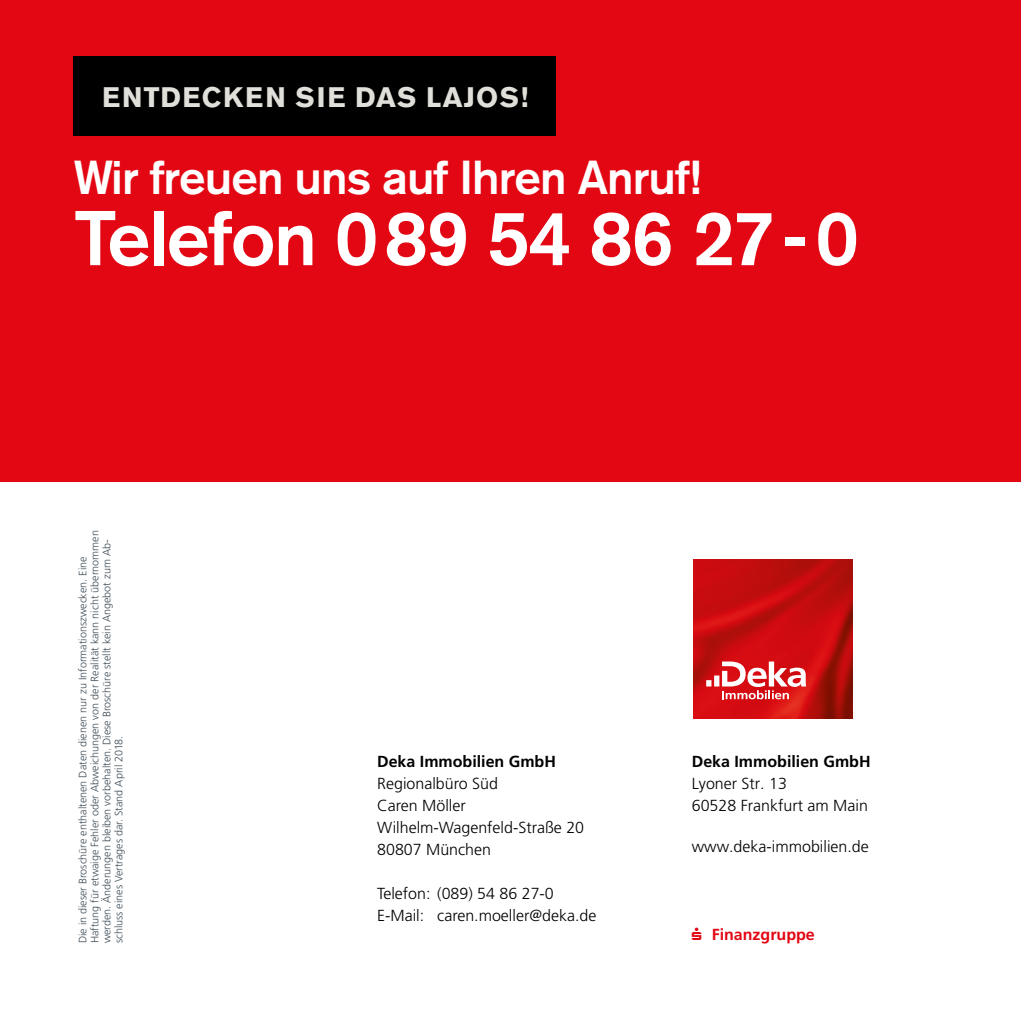
<style>
.page{position:relative;width:1021px;height:1021px;background:#fff}
.page>*{position:absolute;margin:0;border:0;box-sizing:border-box;transform-origin:0 0}
.t1{font:500 76.8px "Akzidenz Grotesk BQ";letter-spacing:-.02em;color:#fff}
.t2{font:500 47.2px "Akzidenz Grotesk BQ";letter-spacing:-.02em;color:#fff}
.t3{font:700 28px "Akzidenz Grotesk BQ";letter-spacing:.05em;color:#e1dfd9}
.t4{font:300 16px/22px "Deka Frutiger OTPS";color:#000}
.t5{font:700 16px "Deka Frutiger OTPS";color:#000}
.t6{font:700 16px "Deka Frutiger";color:#e30613}
.t7{font:300 10.8px/12px "Deka Frutiger OTPS";color:#3f4d58}
.s1{font-family:"Sparkasse Klein";font-weight:400}
</style>
<div class="page">
<div style="left:0;top:0;width:1020px;height:1020px;background:#e30613"></div>
<div style="left:0;top:482px;width:1020px;height:538px;background:#fff"></div>
<div style="left:74px;top:57px;width:482px;height:79px;background:#000"></div>
<img style="left:693px;top:559px;width:159px;height:159px">
<svg style="left:706px;top:661px;width:100px;height:38px"></svg>
<h3 class="t3" style="left:102px;top:81px;width:428px">ENTDECKEN SIE DAS LAJOS!</h3>
<h2 class="t2" style="left:74px;top:149px;width:628px">Wir freuen uns auf Ihren Anruf!</h2>
<h1 class="t1" style="left:74px;top:191px;width:786px">Telefon 089 54 86 27-0</h1>
<p class="t7" style="left:77px;top:943px;width:415px;rotate:-90deg">Die in dieser Broschüre enthaltenen Daten dienen nur zu Informationszwecken. Eine Haftung für etwaige Fehler oder Abweichungen von der Realität kann nicht übernommen werden. Änderungen bleiben vorbehalten. Diese Broschüre stellt kein Angebot zum Ab&shy;schluss eines Vertrages dar. Stand April 2018.</p>
<h3 class="t5" style="left:377px;top:751px;width:180px">Deka Immobilien GmbH</h3>
<h3 class="t4" style="left:377px;top:772px;width:208px">Regionalbüro Süd<br>Caren Möller<br>Wilhelm-Wagenfeld-Straße 20<br>80807 München</h3>
<h3 class="t4" style="left:377px;top:882px;width:221px">Telefon: (089) 54 86 27-0<br>E-Mail: caren.moeller@deka.de</h3>
<h3 class="t5" style="left:691px;top:751px;width:180px">Deka Immobilien GmbH</h3>
<h3 class="t4" style="left:691px;top:772px;width:178px">Lyoner Str. 13<br>60528 Frankfurt am Main</h3>
<h3 class="t4" style="left:691px;top:835px;width:178px">www.deka-immobilien.de</h3>
<h3 class="t6" style="left:690px;top:924px;width:126px"><span class="s1">w</span> Finanzgruppe</h3>
</div>
